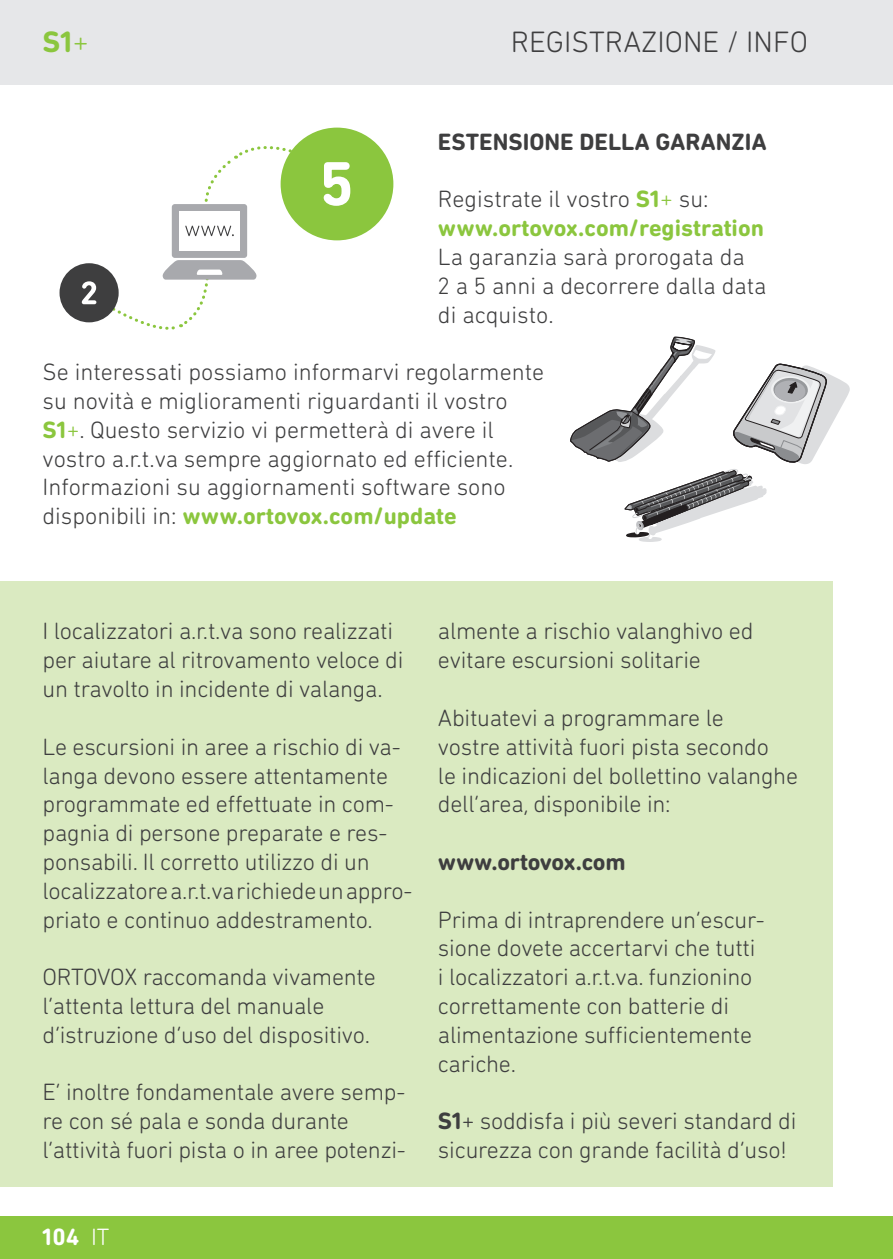
<style>
.page{position:relative;width:893px;height:1259px;background:#fff}
.page>*{position:absolute;margin:0;border:0;box-sizing:border-box;transform-origin:0 0}
.t1{font:300 30px "DIN Next Rounded LT Pro";color:#3e3e3f}
.t2{font:700 30px "DIN Next Rounded LT Pro";color:#8bc63e}
.t3{font:300 24px/28.8px "DIN Next Rounded LT Pro";letter-spacing:-.01em;color:#3e3e3f}
.t4{font:700 24px/28.8px "DIN Next Rounded LT Pro";color:#8bc63e}
.t5{font:700 24px "DIN Next Rounded LT Pro";color:#3e3e3f}
.t6{font:700 24px "DIN Next Rounded LT Pro";color:#fff}
.s1{font-weight:300}
.s2{font-weight:300;color:#3e3e3f}
.s3{font-weight:700;color:#8bc63e}
.s4{color:#8bc63e}
.s5{font-weight:700}
</style>
<div class="page">
<div style="left:0;top:0;width:893px;height:85px;background:#e6e7e9"></div>
<div style="left:0;top:1216px;width:893px;height:43px;background:#8bc63e"></div>
<div style="left:0;top:582px;width:833px;height:604px;background:#daeac1"></div>
<svg style="left:570px;top:336px;width:280px;height:206px"></svg>
<div style="left:60px;top:263px;width:59px;height:59px;background:#3e3e3f;border-radius:50%"></div>
<div style="left:281px;top:128px;width:112px;height:112px;background:#8bc63e;border-radius:50%"></div>
<svg style="left:82px;top:134px;width:270px;height:196px"></svg>
<p class="t2" style="left:43px;top:24px;width:48px">S1<span class="s1">+</span></p>
<p class="t1" style="left:511px;top:25px;width:299px">rEgiSTrAZionE / info</p>
<p class="t5" style="left:438px;top:127px;width:330px">eStenSione della Garanzia</p>
<p class="t4" style="left:438px;top:185px;width:327px"><span class="s2">registrate il vostro</span> S1<span class="s1">+</span> <span class="s2">su: </span>www.ortovox.com/registration</p>
<p class="t3" style="left:438px;top:242px;width:330px">La garanzia sarà prorogata da<br>2 a 5 anni a decorrere dalla data di acquisto.</p>
<p class="t3" style="left:43px;top:357px;width:503px">Se interessati possiamo informarvi regolarmente su novità e miglioramenti riguardanti il vostro <span class="s3">S1</span><span class="s4">+</span>. Questo servizio vi permetterà di avere il vostro a.r.t.va sempre aggiornato ed efficiente. informazioni su aggiornamenti software sono disponibili in: <span class="s3">www.ortovox.com/update</span></p>
<p class="t3" style="left:43px;top:616px;width:362px">i localizzatori a.r.t.va sono realizzati per aiutare al ritrovamento veloce di un travolto in incidente di valanga.</p>
<p class="t3" style="left:43px;top:732px;width:371px">Le escursioni in aree a rischio di va&shy;langa devono essere attentamente programmate ed effettuate in com&shy;pagnia di persone preparate e res&shy;ponsabili. il corretto utilizzo di un localizzatore a.r.t.va richiede un appro&shy;priato e continuo addestramento.</p>
<p class="t3" style="left:43px;top:962px;width:335px">orToVoX raccomanda vivamente l‘attenta lettura del manuale d‘istruzione d‘uso del dispositivo.</p>
<p class="t3" style="left:43px;top:1077px;width:365px">E‘ inoltre fondamentale avere semp&shy;re con sé pala e sonda durante l‘attività fuori pista o in aree potenzi-</p>
<p class="t6" style="left:43px;top:1223px;width:68px">104 <span class="s1">iT</span></p>
<p class="t3" style="left:438px;top:616px;width:317px">almente a rischio valanghivo ed evitare escursioni solitarie</p>
<p class="t3" style="left:438px;top:703px;width:362px">Abituatevi a programmare le<br>vostre attività fuori pista secondo<br>le indicazioni del bollettino valanghe dell‘area, disponibile in:</p>
<p class="t5" style="left:438px;top:847px;width:189px">www.ortovox.com</p>
<p class="t3" style="left:438px;top:904px;width:328px">prima di intraprendere un‘escur&shy;sione dovete accertarvi che tutti i localizzatori a.r.t.va. funzionino correttamente con batterie di alimentazione sufficientemente cariche.</p>
<p class="t3" style="left:438px;top:1106px;width:360px"><span class="s5">S1</span>+ soddisfa i più severi standard di sicurezza con grande facilità d‘uso!</p>
</div>
